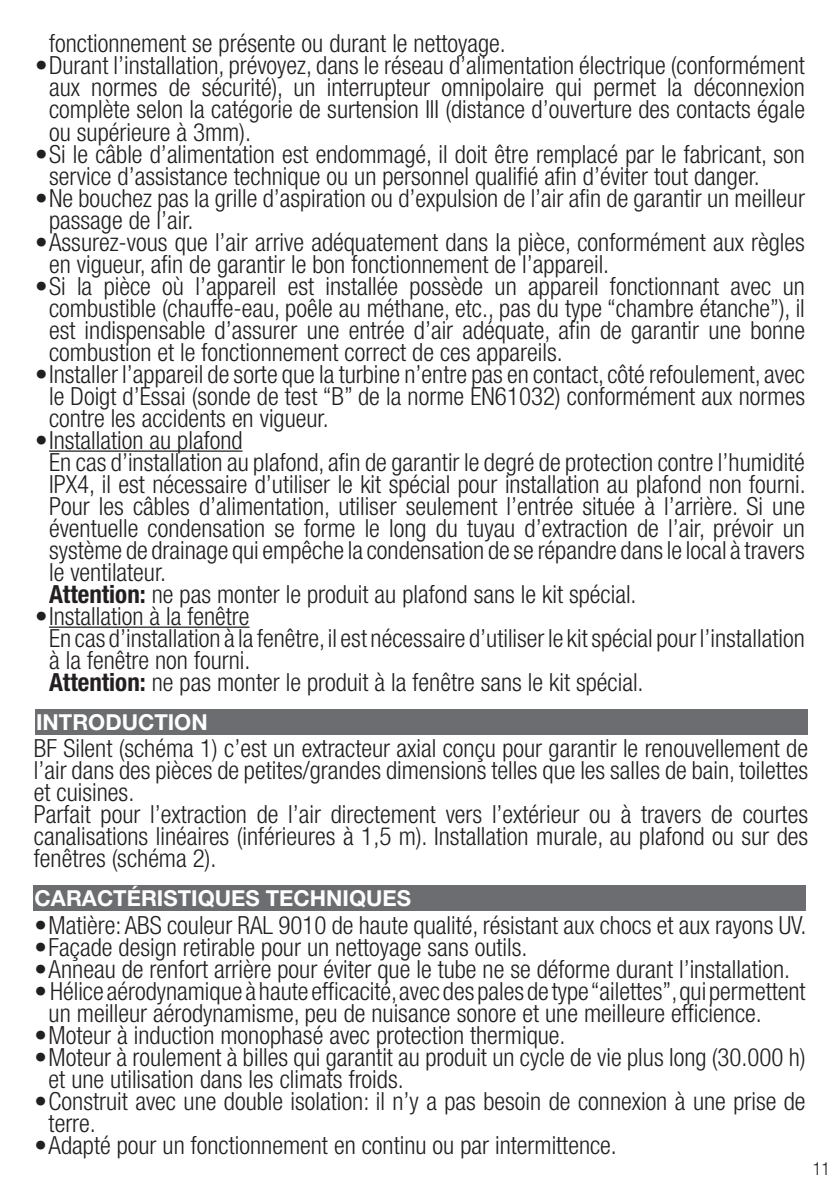
<style>
.page{position:relative;width:840px;height:1191px;background:#fff}
.page>*{position:absolute;margin:0;border:0;box-sizing:border-box;transform-origin:0 0}
.Titoli_descrizione{font:300 condensed 25px/22px "Helvetica Neue LT Std";color:#231f20}
.t1{font:700 22px "Helvetica Neue LT Std";color:#fff}
.t2{font:300 condensed 18px "Helvetica Neue LT Std";color:#231f20}
.s1{font-weight:700}
</style>
<div class="page">
<hr style="left:49px;top:450px;width:193px;height:2px;background:#231f20">
<hr style="left:49px;top:626px;width:200px;height:2px;background:#231f20">
<div style="left:35px;top:709px;width:772px;height:25px;background:#6c6d70"></div>
<div style="left:33px;top:884px;width:772px;height:26px;background:#6c6d70"></div>
<p class="Titoli_descrizione" style="left:49px;top:32px;width:458px">fonctionnement se présente ou durant le nettoyage.</p>
<p class="Titoli_descrizione" style="left:49px;top:54px;width:757px;text-align:justify;text-indent:-14px">• Durant l’installation, prévoyez, dans le réseau d’alimentation électrique (conformément aux normes de sécurité), un interrupteur omnipolaire qui permet la déconnexion complète selon la catégorie de surtension III (distance d’ouverture des contacts égale ou supérieure à 3mm).</p>
<p class="Titoli_descrizione" style="left:49px;top:142px;width:757px;text-indent:-14px">• Si le câble d’alimentation est endommagé, il doit être remplacé par le fabricant, son service d’assistance technique ou un personnel qualifié afin d’éviter tout danger.</p>
<p class="Titoli_descrizione" style="left:49px;top:186px;width:757px;text-indent:-14px">• Ne bouchez pas la grille d’aspiration ou d’expulsion de l’air afin de garantir un meilleur passage de l’air.</p>
<p class="Titoli_descrizione" style="left:49px;top:230px;width:757px;text-indent:-14px">• Assurez-vous que l’air arrive adéquatement dans la pièce, conformément aux règles en vigueur, afin de garantir le bon fonctionnement de l’appareil.</p>
<p class="Titoli_descrizione" style="left:49px;top:274px;width:757px;text-align:justify;text-indent:-14px">• Si la pièce où l’appareil est installée possède un appareil fonctionnant avec un combustible (chauffe-eau, poêle au méthane, etc., pas du type “chambre étanche”), il est indispensable d’assurer une entrée d’air adéquate, afin de garantir une bonne combustion et le fonctionnement correct de ces appareils.</p>
<p class="Titoli_descrizione" style="left:49px;top:362px;width:757px;text-align:justify;text-indent:-14px">• Installer l’appareil de sorte que la turbine n’entre pas en contact, côté refoulement, avec le Doigt d’Essai (sonde de test “B” de la norme EN61032) conformément aux normes contre les accidents en vigueur.</p>
<p class="Titoli_descrizione" style="left:35px;top:428px;width:209px">• Installation au plafond</p>
<p class="Titoli_descrizione" style="left:49px;top:450px;width:757px;text-align:justify">En cas d’installation au plafond, afin de garantir le degré de protection contre l’humidité IPX4, il est nécessaire d’utiliser le kit spécial pour installation au plafond non fourni.<br>Pour les câbles d’alimentation, utiliser seulement l’entrée située à l’arrière. Si une éventuelle condensation se forme le long du tuyau d’extraction de l’air, prévoir un système de drainage qui empêche la condensation de se répandre dansle local à travers le ventilateur.</p>
<p class="Titoli_descrizione" style="left:49px;top:582px;width:588px"><span class="s1">Attention:</span> ne pas monter le produit au plafond sans le kit spécial.</p>
<p class="Titoli_descrizione" style="left:35px;top:604px;width:216px">• Installation à la fenêtre</p>
<p class="Titoli_descrizione" style="left:49px;top:626px;width:757px">En cas d’installation à la fenêtre,il est nécessaire d’utiliser le kitspécial pour l’installation à la fenêtre non fourni.</p>
<p class="Titoli_descrizione" style="left:49px;top:670px;width:595px"><span class="s1">Attention:</span> ne pas monter le produit à la fenêtre sans le kit spécial.</p>
<p class="t1" style="left:36px;top:709px;width:173px">INTRODUCTION</p>
<p class="Titoli_descrizione" style="left:34px;top:736px;width:775px;text-align:justify">BF Silent (schéma 1) c’est un extracteur axial conçu pour garantir le renouvellement de l’air dans des pièces de petites/grandes dimensions telles que les salles de bain, toilettes et cuisines.</p>
<p class="Titoli_descrizione" style="left:34px;top:802px;width:775px;text-align:justify">Parfait pour l’extraction de l’air directement vers l’extérieur ou à travers de courtes canalisations linéaires (inférieures à 1,5 m). Installation murale, au plafond ou sur des fenêtres (schéma 2).</p>
<p class="t1" style="left:35px;top:884px;width:378px">CARACTÉRISTIQUES TECHNIQUES</p>
<p class="Titoli_descrizione" style="left:35px;top:913px;width:772px">• Matière: ABS couleur RAL 9010 de haute qualité, résistant aux chocs et aux rayons UV.</p>
<p class="Titoli_descrizione" style="left:35px;top:935px;width:494px">• Façade design retirable pour un nettoyage sans outils.</p>
<p class="Titoli_descrizione" style="left:35px;top:957px;width:756px">• Anneau de renfort arrière pour éviter que le tube ne se déforme durant l’installation.</p>
<p class="Titoli_descrizione" style="left:49px;top:979px;width:758px;text-indent:-14px">•Hélice aérodynamique à haute efficacité,avec des pales de type“ailettes”,qui permettent un meilleur aérodynamisme, peu de nuisance sonore et une meilleure efficience.</p>
<p class="Titoli_descrizione" style="left:35px;top:1023px;width:532px">• Moteur à induction monophasé avec protection thermique.</p>
<p class="Titoli_descrizione" style="left:49px;top:1045px;width:758px;text-indent:-14px">• Moteur à roulement à billes qui garantit au produit un cycle de vie plus long (30.000 h) et une utilisation dans les climats froids.</p>
<p class="Titoli_descrizione" style="left:49px;top:1089px;width:758px;text-indent:-14px">• Construit avec une double isolation: il n’y a pas besoin de connexion à une prise de terre.</p>
<p class="Titoli_descrizione" style="left:35px;top:1133px;width:583px">• Adapté pour un fonctionnement en continu ou par intermittence.</p>
<p class="t2" style="left:812px;top:1158px;width:19px">11</p>
</div>
